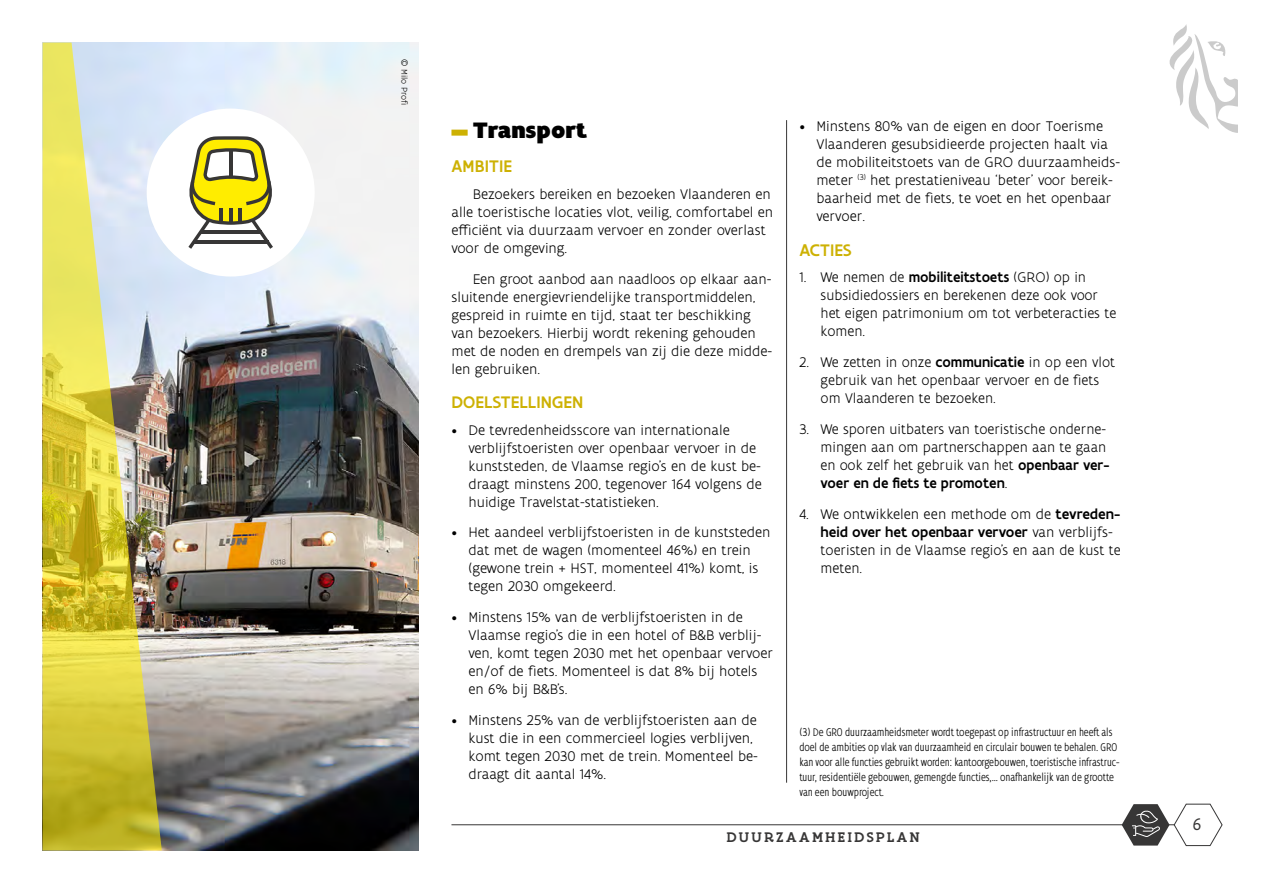
<style>
.page{position:relative;width:1263px;height:893px;background:#fff}
.page>*{position:absolute;margin:0;border:0;box-sizing:border-box;transform-origin:0 0}
.Tussentitel{font:900 24px "Flanders Art Sans";color:#000}
.Tussentitel_2{font:500 18px "Flanders Art Sans";letter-spacing:.005em;color:#cdb103}
.t1{font:18px "Flanders Art Serif";color:#373636}
.doorlopende_tekst{font:300 15px/18px "Flanders Art Sans";color:#000}
.t2{font:500 15px "Flanders Art Serif";letter-spacing:.17em;color:#373636}
.doorlopende_tekst-2{font:300 condensed 12px/15px "Flanders Art Sans";color:#000}
.doorlopende_tekst-3{font:300 9px "Flanders Art Sans";color:#000}
.s1{font-weight:500}
</style>
<div class="page">
<hr style="left:451px;top:824px;width:744px;height:1px;background:#373636">
<svg style="left:1122px;top:803px;width:101px;height:43px"></svg>
<svg style="left:1169px;top:24px;width:69px;height:109px"></svg>
<div style="left:451px;top:130px;width:17px;height:6px;background:#cdb103"></div>
<hr style="left:786px;top:120px;width:1px;height:663px;background:#373636">
<img style="left:162px;top:43px;width:257px;height:807px">
<img style="left:43px;top:43px;width:119px;height:807px">
<div style="left:147px;top:109px;width:168px;height:168px;background:#fff;border-radius:50%"></div>
<svg style="left:188px;top:136px;width:85px;height:113px"></svg>
<p class="doorlopende_tekst-3" style="left:410px;top:59px;width:47px;rotate:90deg">© Milo Profi</p>
<p class="Tussentitel" style="left:473px;top:116px;width:116px">Transport</p>
<p class="Tussentitel_2" style="left:451px;top:155px;width:62px">AMBITIE</p>
<p class="doorlopende_tekst" style="left:451px;top:186px;width:323px;text-indent:21px">Bezoekers bereiken en bezoeken Vlaanderen en alle toeristische locaties vlot, veilig, comfortabel en efficiënt via duurzaam vervoer en zonder overlast voor de omgeving.</p>
<p class="doorlopende_tekst" style="left:451px;top:270px;width:322px;text-indent:21px">Een groot aanbod aan naadloos op elkaar aan&shy;sluitende energievriendelijke transportmiddelen, gespreid in ruimte en tijd, staat ter beschikking van bezoekers. Hierbij wordt rekening gehouden met de noden en drempels van zij die deze midde&shy;len gebruiken.</p>
<p class="Tussentitel_2" style="left:451px;top:391px;width:133px">DOELSTELLINGEN</p>
<p class="doorlopende_tekst" style="left:468px;top:421px;width:295px;text-indent:-17px">• De tevredenheidsscore van internationale verblijfstoeristen over openbaar vervoer in de kunststeden, de Vlaamse regio’s en de kust be&shy;draagt minstens 200, tegenover 164 volgens de huidige Travelstat-statistieken.</p>
<p class="doorlopende_tekst" style="left:468px;top:524px;width:304px;text-indent:-17px">• Het aandeel verblijfstoeristen in de kunststeden dat met de wagen (momenteel 46%) en trein (gewone trein + HST, momenteel 41%) komt, is tegen 2030 omgekeerd.</p>
<p class="doorlopende_tekst" style="left:468px;top:609px;width:306px;text-indent:-17px">• Minstens 15% van de verblijfstoeristen in de Vlaamse regio’s die in een hotel of B&amp;B verblij&shy;ven, komt tegen 2030 met het openbaar vervoer en/of de fiets. Momenteel is dat 8% bij hotels en 6% bij B&amp;B’s.</p>
<p class="doorlopende_tekst" style="left:468px;top:711px;width:291px;text-indent:-17px">• Minstens 25% van de verblijfstoeristen aan de kust die in een commercieel logies verblijven, komt tegen 2030 met de trein. Momenteel be&shy;draagt dit aantal 14%.</p>
<p class="doorlopende_tekst" style="left:816px;top:118px;width:305px;text-indent:-17px">• Minstens 80% van de eigen en door Toerisme Vlaanderen gesubsidieerde projecten haalt via de mobiliteitstoets van de GRO duurzaamheids&shy;meter <sup>(3)</sup> het prestatieniveau ‘beter’ voor bereik&shy;baarheid met de fiets, te voet en het openbaar vervoer.</p>
<p class="Tussentitel_2" style="left:799px;top:239px;width:54px">ACTIES</p>
<p class="doorlopende_tekst" style="left:821px;top:269px;width:297px;text-indent:-21px">1. We nemen de <span class="s1">mobiliteitstoets</span> (GRO) op in subsidiedossiers en berekenen deze ook voor het eigen patrimonium om tot verbeteracties te komen.</p>
<p class="doorlopende_tekst" style="left:821px;top:354px;width:296px;text-indent:-21px">2. We zetten in onze <span class="s1">communicatie</span> in op een vlot gebruik van het openbaar vervoer en de fiets om Vlaanderen te bezoeken.</p>
<p class="doorlopende_tekst" style="left:821px;top:420px;width:291px;text-indent:-21px">3. We sporen uitbaters van toeristische onderne&shy;mingen aan om partnerschappen aan te gaan en ook zelf het gebruik van het <span class="s1">openbaar ver&shy;voer en de fiets te promoten</span>.</p>
<p class="doorlopende_tekst" style="left:821px;top:505px;width:301px;text-indent:-21px">4. We ontwikkelen een methode om de <span class="s1">tevreden&shy;heid over het openbaar vervoer</span> van verblijfs-</p>
<p class="doorlopende_tekst" style="left:821px;top:541px;width:301px">toeristen in de Vlaamse regio’s en aan de kust te meten.</p>
<p class="doorlopende_tekst-2" style="left:799px;top:725px;width:322px">(3) De GRO duurzaamheidsmeter wordt toegepast op infrastructuur en heeft als doel de ambities op vlak van duurzaamheid en circulair bouwen te behalen. GRO kan voor alle functies gebruikt worden: kantoorgebouwen, toeristische infrastruc&shy;tuur, residentiële gebouwen, gemengde functies,… onafhankelijk van de grootte van een bouwproject.</p>
<p class="t2" style="left:727px;top:828px;width:195px">DUURZAAMHEIDSPLAN</p>
<p class="t1" style="left:1193px;top:814px;width:10px">6</p>
</div>
